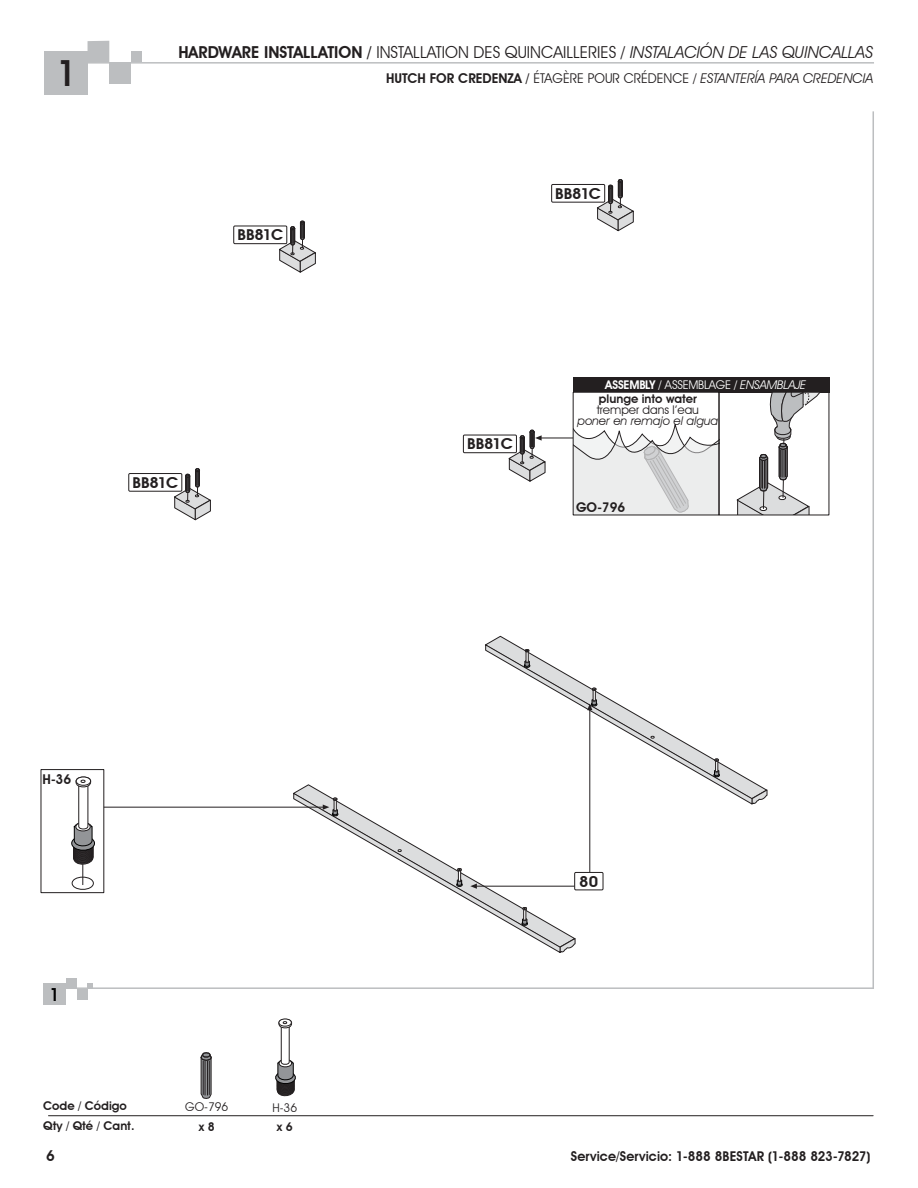
<style>
.page{position:relative;width:918px;height:1188px;background:#fff}
.page>*{position:absolute;margin:0;border:0;box-sizing:border-box;transform-origin:0 0}
.t1{font:600 36px "Avant Garde IT Cby BT";color:#231f20;scale:.9 1}
.t2{font:600 18px "Avant Garde IT Cby BT";color:#000;scale:.9 1}
.t3{font:16.5px "Avant Garde IT Cby BT";color:#231f20}
.t4{font:600 15px "Avant Garde IT Cby BT";letter-spacing:.005em;color:#231f20;scale:1.08 1}
.t5{font:600 15px "Avant Garde IT Cby BT";letter-spacing:.005em;color:#231f20}
.t6{font:italic 13.5px "Avant Garde IT Cby BT";color:#231f20}
.t7{font:600 13.5px "Avant Garde IT Cby BT";letter-spacing:.01em;color:#231f20}
.t8{font:600 13.35px "Avant Garde IT Cby BT";color:#231f20}
.t9{font:600 12px/19.8px "Avant Garde IT Cby BT";color:#231f20}
.t10{font:12px "Avant Garde IT Cby BT";color:#231f20}
.t11{font:italic 12px "Avant Garde IT Cby BT";color:#231f20}
.s1{font-weight:600}
.s2{font-style:italic}
.s3{font-weight:600;font-style:normal}
.s4{font-style:normal}
.s5{color:#fff}
.s6{font-weight:400;color:#fff}
.s7{font-weight:400;font-style:italic;color:#fff}
</style>
<div class="page">
<hr style="left:48px;top:1115px;width:825px;height:1px;background:#231f20">
<hr style="left:873px;top:111px;width:1px;height:878px;background:#bcbec0">
<hr style="left:65px;top:987px;width:808px;height:2px;background:#bcbec0">
<svg style="left:88px;top:983px;width:5px;height:4px"></svg>
<div style="left:77px;top:989px;width:11px;height:11px;background:#bcbec0"></div>
<div style="left:66px;top:978px;width:11px;height:11px;background:#bcbec0"></div>
<div style="left:43px;top:983px;width:23px;height:22px;background:#bcbec0"></div>
<div style="left:131px;top:52px;width:11px;height:10px;background:#bcbec0"></div>
<div style="left:109px;top:62px;width:22px;height:22px;background:#bcbec0"></div>
<div style="left:88px;top:41px;width:21px;height:22px;background:#bcbec0"></div>
<div style="left:44px;top:52px;width:44px;height:43px;background:#bcbec0"></div>
<hr style="left:88px;top:62px;width:786px;height:2px;background:#bcbec0">
<hr style="left:102px;top:807px;width:221px;height:1px;background:#231f20">
<div style="left:41px;top:769px;width:63px;height:124px;background:#fff;border:1px solid #231f20"></div>
<svg style="left:71px;top:776px;width:24px;height:114px"></svg>
<svg style="left:275px;top:1018px;width:21px;height:79px"></svg>
<div style="left:463px;top:435px;width:53px;height:18px;border:1px solid #231f20"></div>
<svg style="left:201px;top:1053px;width:10px;height:46px"></svg>
<hr style="left:209px;top:1061px;width:1px;height:34px;background:#231f20">
<hr style="left:207px;top:1061px;width:1px;height:34px;background:#231f20">
<hr style="left:203px;top:1061px;width:1px;height:34px;background:#231f20">
<hr style="left:205px;top:1061px;width:1px;height:34px;background:#231f20">
<svg style="left:509px;top:430px;width:36px;height:51px"></svg>
<hr style="left:541px;top:438px;width:70px;height:1px;background:#231f20">
<div style="left:573px;top:377px;width:256px;height:15px;background:#231f20"></div>
<svg style="left:575px;top:424px;width:142px;height:89px"></svg>
<div style="left:573px;top:392px;width:146px;height:123px;border:1px solid #231f20"></div>
<svg style="left:737px;top:394px;width:82px;height:119px"></svg>
<div style="left:719px;top:392px;width:110px;height:123px;border:1px solid #231f20"></div>
<svg style="left:279px;top:221px;width:36px;height:51px"></svg>
<div style="left:234px;top:226px;width:53px;height:18px;background:#fff"></div>
<div style="left:234px;top:226px;width:53px;height:18px;border:1px solid #231f20"></div>
<svg style="left:597px;top:180px;width:36px;height:51px"></svg>
<div style="left:552px;top:184px;width:53px;height:18px;background:#fff"></div>
<div style="left:552px;top:184px;width:53px;height:18px;border:1px solid #231f20"></div>
<svg style="left:174px;top:469px;width:36px;height:51px"></svg>
<div style="left:129px;top:474px;width:53px;height:17px;background:#fff"></div>
<div style="left:129px;top:474px;width:53px;height:17px;border:1px solid #231f20"></div>
<svg style="left:294px;top:645px;width:473px;height:308px"></svg>
<div style="left:575px;top:872px;width:28px;height:18px;background:#fff"></div>
<div style="left:574px;top:872px;width:29px;height:18px;border:1px solid #231f20"></div>
<p class="t3" style="left:178px;top:42px;width:697px"><span class="s1">HARDWARE INSTALLATION /</span> INSTALLATION DES QUINCAILLERIES / <span class="s2">INSTALACIÓN DE LAS QUINCALLAS</span></p>
<h1 class="t1" style="left:57px;top:51px;width:22px">1</h1>
<p class="t6" style="left:386px;top:70px;width:489px"><span class="s3">HUTCH FOR CREDENZA /</span> <span class="s4">ÉTAGÈRE POUR CRÉDENCE /</span> ESTANTERÍA PARA CREDENCIA</p>
<p class="t4" style="left:237px;top:226px;width:44px">BB81C</p>
<p class="t4" style="left:132px;top:474px;width:44px">BB81C</p>
<p class="t7" style="left:43px;top:771px;width:30px">H-36</p>
<p class="t2" style="left:50px;top:984px;width:12px">1</p>
<p class="t4" style="left:555px;top:185px;width:44px">BB81C</p>
<p class="t4" style="left:467px;top:435px;width:44px">BB81C</p>
<p class="t9" style="left:599px;top:378px;width:209px;line-height:13.6px;text-indent:6px"><span class="s5">ASSEMBLY</span> <span class="s6">/ ASSEMBLAGE /</span> <span class="s7">ENSAMBLAJE </span>plunge into water</p>
<p class="t10" style="left:597px;top:402px;width:104px">tremper dans l’eau</p>
<p class="t11" style="left:577px;top:413px;width:142px">poner en remajo el algua</p>
<p class="t8" style="left:576px;top:499px;width:51px">GO-796</p>
<p class="t4" style="left:579px;top:872px;width:19px">80</p>
<p class="t9" style="left:43px;top:1096px;width:93px">Code / Código<br>Qty / Qté / Cant.</p>
<p class="t5" style="left:46px;top:1147px;width:10px">6</p>
<p class="t7" style="left:571px;top:1148px;width:301px">Service/Servicio: 1-888 8BESTAR (1-888 823-7827)</p>
<p class="t10" style="left:185px;top:1100px;width:45px">GO-796</p>
<p class="t9" style="left:199px;top:1117px;width:17px">x 8</p>
<p class="t10" style="left:272px;top:1100px;width:26px">H-36</p>
<p class="t9" style="left:277px;top:1117px;width:17px">x 6</p>
</div>
